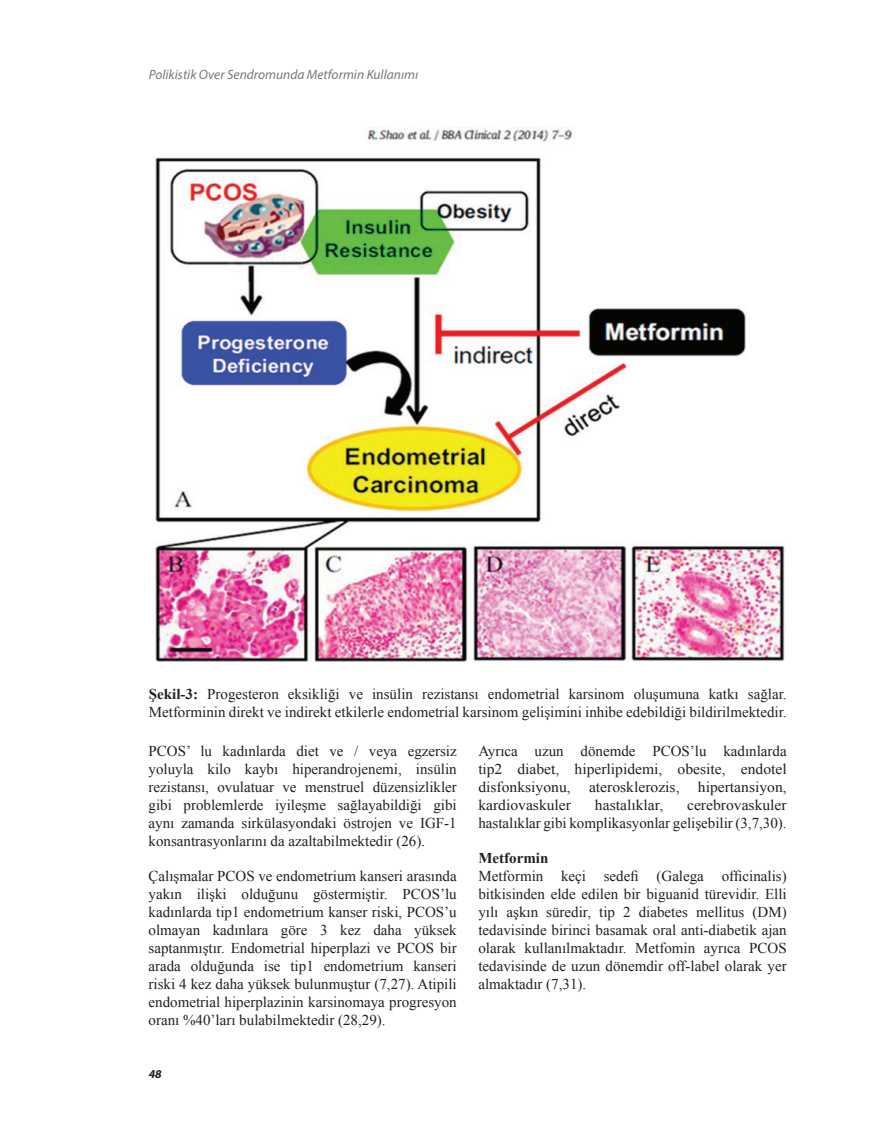
<style>
.page{position:relative;width:893px;height:1127px;background:#fff}
.page>*{position:absolute;margin:0;border:0;box-sizing:border-box;transform-origin:0 0}
.t1{font:15px/18px "Times New Roman";color:#231f20;text-align:justify}
.t2{font:15px/18px "Times New Roman";color:#231f20;text-align:right;scale:1.04 1}
.t3{font:700 15px "Times New Roman";color:#231f20}
.t4{font:italic 13.5px "Myriad Pro";color:#76787b}
.t5{font:italic 700 12px "Myriad Pro";color:#231f20}
.s1{font-weight:700}
</style>
<div class="page">
<img style="left:155px;top:128px;width:630px;height:533px">
<p class="t4" style="left:149px;top:67px;width:271px">Polikistik Over Sendromunda Metformin Kullanımı</p>
<p class="t1" style="left:149px;top:685px;width:639px"><span class="s1">Şekil-3:</span> Progesteron eksikliği ve insülin rezistansı endometrial karsinom oluşumuna katkı sağlar.<br>Metforminin direkt ve indirekt etkilerle endometrial karsinom gelişimini inhibe edebildiği bildirilmektedir.</p>
<p class="t1" style="left:478px;top:741px;width:310px">Ayrıca uzun dönemde PCOS’lu kadınlarda tip2 diabet, hiperlipidemi, obesite, endotel disfonksiyonu, aterosklerozis, hipertansiyon, kardiovaskuler</p>
<p class="t1" style="left:148px;top:741px;width:310px">PCOS’ lu kadınlarda diet ve / veya egzersiz yoluyla kilo kaybı hiperandrojenemi, insülin rezistansı, ovulatuar ve menstruel düzensizlikler gibi problemlerde iyileşme sağlayabildiği gibi aynı zamanda sirkülasyondaki östrojen ve IGF-1 konsantrasyonlarını da azaltabilmektedir (26).</p>
<p class="t1" style="left:148px;top:866px;width:310px">Çalışmalar PCOS ve endometrium kanseri arasında yakın ilişki olduğunu göstermiştir. PCOS’lu kadınlarda tip1 endometrium kanser riski, PCOS’u olmayan kadınlara göre 3 kez daha yüksek saptanmıştır. Endometrial hiperplazi ve PCOS bir arada olduğunda ise tip1 endometrium kanseri riski 4 kez daha yüksek bulunmuştur (7,27). Atipili endometrial hiperplazinin karsinomaya progresyon oranı %40’ları bulabilmektedir (28,29).</p>
<p class="t2" style="left:478px;top:795px;width:298px">cerebrovaskuler<br>hastalıklar gibi komplikasyonlar gelişebilir (3,7,30).</p>
<p class="t3" style="left:478px;top:847px;width:71px">Metformin</p>
<p class="t1" style="left:478px;top:866px;width:310px">Metformin keçi sedefi (Galega officinalis) bitkisinden elde edilen bir biguanid türevidir. Elli yılı aşkın süredir, tip 2 diabetes mellitus (DM) tedavisinde birinci basamak oral anti-diabetik ajan olarak kullanılmaktadır. Metfomin ayrıca PCOS tedavisinde de uzun dönemdir off-label olarak yer almaktadır (7,31).</p>
<p class="t2" style="left:595px;top:795px;width:67px">hastalıklar,</p>
<p class="t5" style="left:149px;top:1066px;width:14px">48</p>
</div>
